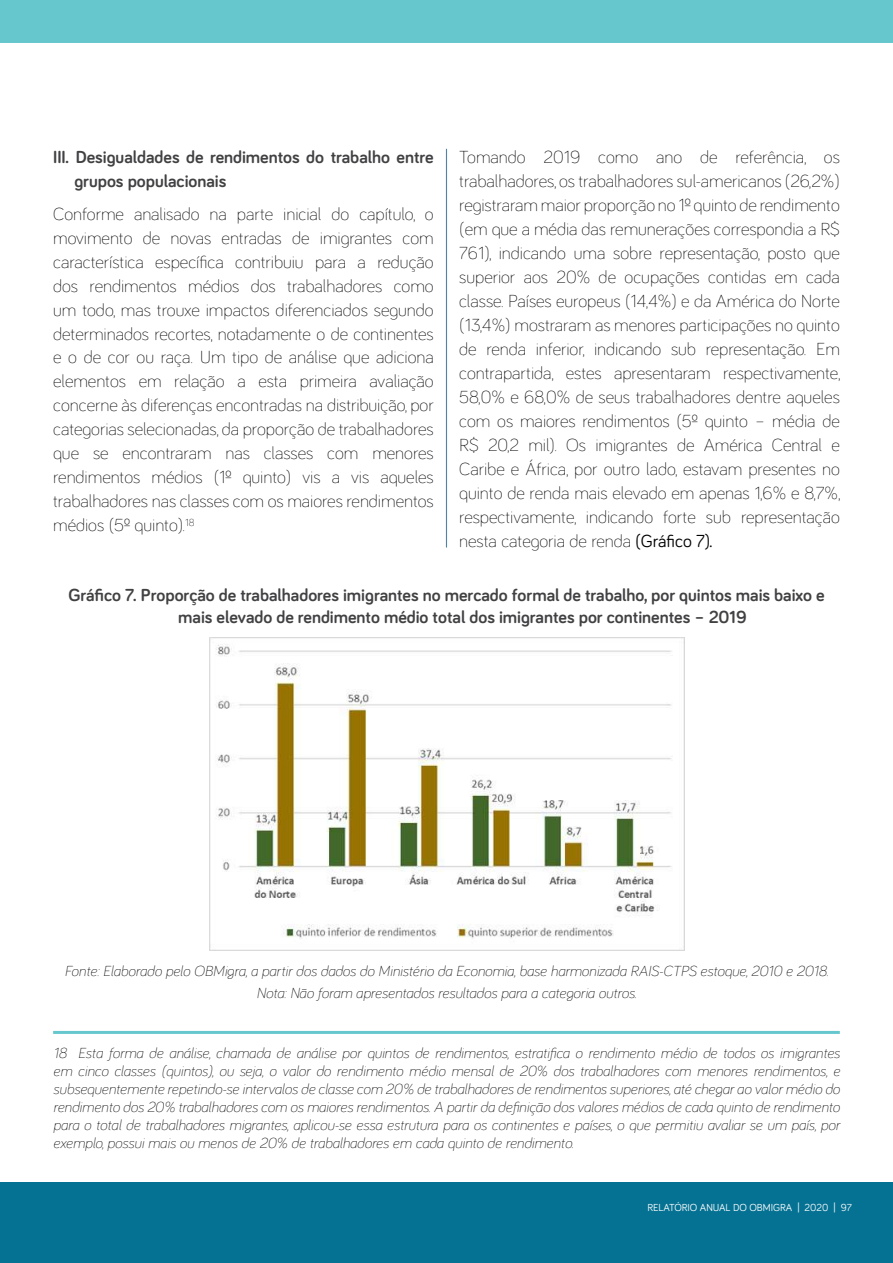
<style>
.page{position:relative;width:893px;height:1263px;background:#fff}
.page>*{position:absolute;margin:0;border:0;box-sizing:border-box;transform-origin:0 0}
.t1{font:300 18px/24px "Bariol";color:#000;text-align:justify}
.t2{font:700 18px/24px "Bariol";color:#414042}
.t3{font:italic 300 15px/18px "Bariol";color:#000;text-align:justify}
.t4{font:10.5px "Bariol";color:#fff}
.s1{font-weight:400}
</style>
<div class="page">
<div style="left:0;top:1182px;width:893px;height:81px;background:#067293"></div>
<div style="left:0;top:0;width:893px;height:43px;background:#66c8cd"></div>
<hr style="left:446px;top:149px;width:1px;height:398px;background:#4f85a2">
<img style="left:209px;top:638px;width:475px;height:312px">
<hr style="left:53px;top:1031px;width:787px;height:3px;background:#66c8cd">
<p class="t2" style="left:74px;top:144px;width:361px;text-indent:-21px">III. Desigualdades de rendimentos do trabalho entre grupos populacionais</p>
<p class="t1" style="left:53px;top:200px;width:382px">Conforme analisado na parte inicial do capítulo, o movimento de novas entradas de imigrantes com característica específica contribuiu para a redução dos rendimentos médios dos trabalhadores como um todo, mas trouxe impactos diferenciados segundo determinados recortes, notadamente o de continentes e o de cor ou raça. Um tipo de análise que adiciona elementos em relação a esta primeira avaliação concerne às diferenças encontradas na distribuição, por categorias selecionadas, da proporção de trabalhadores que se encontraram nas classes com menores rendimentos médios (1º quinto) vis a vis aqueles trabalhadores nas classes com os maiores rendimentos médios (5º quinto).<sup>18</sup></p>
<p class="t1" style="left:459px;top:144px;width:383px">Tomando 2019 como ano de referência, os trabalhadores, os trabalhadores sul-americanos (26,2%) registraram maior proporção no 1º quinto de rendimento (em que a média das remunerações correspondia a R$ 761), indicando uma sobre representação, posto que superior aos 20% de ocupações contidas em cada classe. Países europeus (14,4%) e da América do Norte (13,4%) mostraram as menores participações no quinto de renda inferior, indicando sub representação. Em contrapartida, estes apresentaram respectivamente, 58,0% e 68,0% de seus trabalhadores dentre aqueles com os maiores rendimentos (5º quinto – média de R$ 20,2 mil). Os imigrantes de América Central e Caribe e África, por outro lado, estavam presentes no quinto de renda mais elevado em apenas 1,6% e 8,7%, respectivamente, indicando forte sub representação nesta categoria de renda <span class="s1">(Gráfico 7).</span></p>
<p class="t2" style="left:178px;top:583px;width:648px;line-height:21.6px;text-indent:-110px">Gráfico 7. Proporção de trabalhadores imigrantes no mercado formal de trabalho, por quintos mais baixo e mais elevado de rendimento médio total dos imigrantes por continentes – 2019</p>
<p class="t3" style="left:65px;top:959px;width:765px;line-height:22.2px;text-align:center">Fonte: Elaborado pelo OBMigra, a partir dos dados do Ministério da Economia, base harmonizada RAIS-CTPS estoque, 2010 e 2018.<br>Nota: Não foram apresentados resultados para a categoria outros.</p>
<p class="t3" style="left:53px;top:1043px;width:788px">18 Esta forma de análise, chamada de análise por quintos de rendimentos, estratifica o rendimento médio de todos os imigrantes em cinco classes (quintos), ou seja, o valor do rendimento médio mensal de 20% dos trabalhadores com menores rendimentos, e subsequentemente repetindo-se intervalos de classe com 20% de trabalhadores de rendimentos superiores, até chegar ao valor médio do rendimento dos 20% trabalhadores com os maiores rendimentos. A partir da definição dos valores médios de cada quinto de rendimento para o total de trabalhadores migrantes, aplicou-se essa estrutura para os continentes e países, o que permitiu avaliar se um país, por exemplo, possui mais ou menos de 20% de trabalhadores em cada quinto de rendimento.</p>
<p class="t4" style="left:647px;top:1200px;width:206px">RELATÓRIO ANUAL DO OBMIGRA | 2020 | 97</p>
</div>
